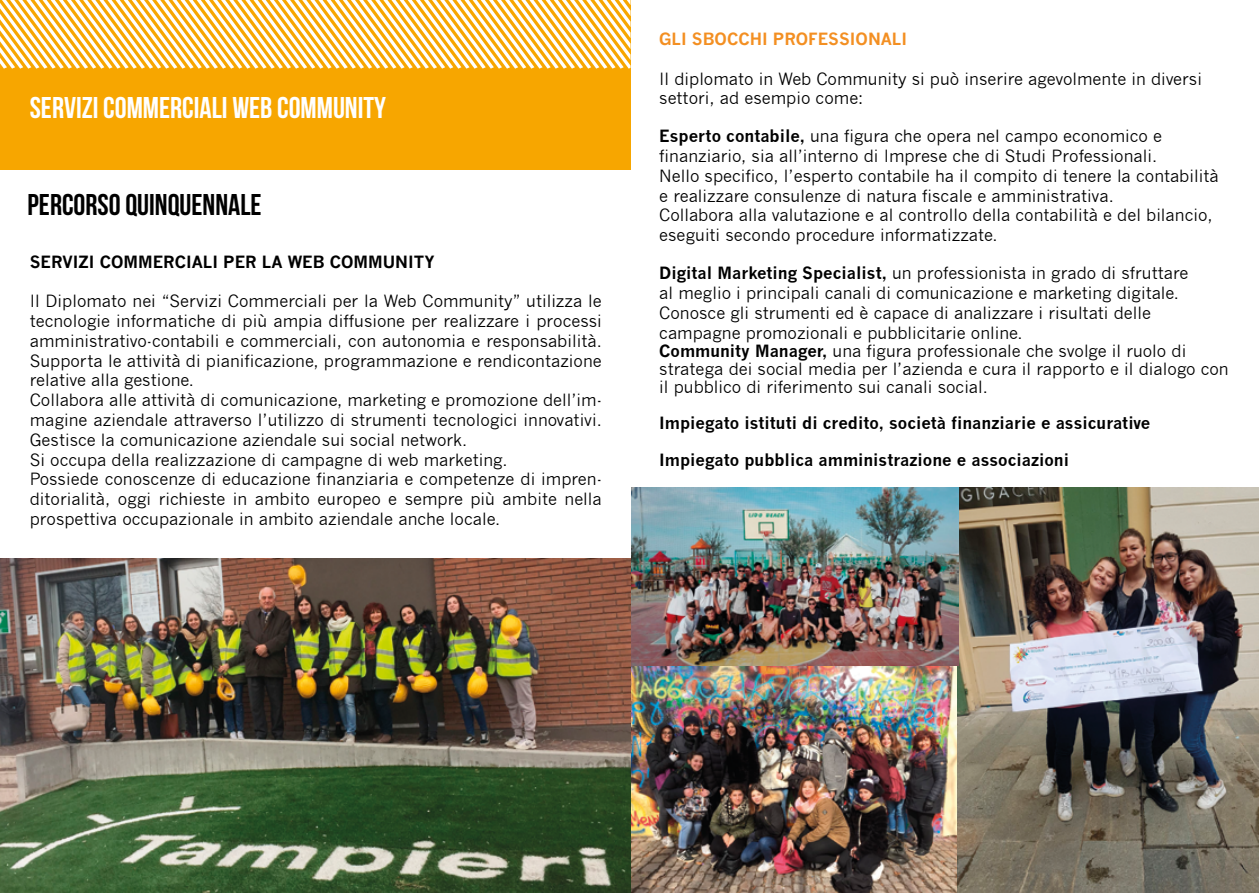
<style>
.page{position:relative;width:1259px;height:893px;background:#fff}
.page>*{position:absolute;margin:0;border:0;box-sizing:border-box;transform-origin:0 0}
.titoli{font:30px "Bebas Neue";color:#fff}
.Normale{font:30px "Bebas Neue";color:#000}
.t1{font:16.5px/19.8px "News Gothic";color:#000}
.t2{font:700 16.5px "News Gothic";color:#000}
.t3{font:700 16.5px "News Gothic";color:#f38f22}
.s1{font-weight:700}
</style>
<div class="page">
<div style="left:0;top:0;width:630px;height:170px;background:#f7a600"></div>
<svg style="left:0;top:0;width:630px;height:69px"></svg>
<img style="left:0;top:558px;width:631px;height:335px">
<img style="left:631px;top:666px;width:326px;height:227px">
<img style="left:957px;top:488px;width:302px;height:405px">
<img style="left:631px;top:487px;width:327px;height:179px">
<p class="titoli" style="left:30px;top:91px;width:358px">SERVIZI COMMERCIALI WEB COMMUNITY</p>
<p class="Normale" style="left:28px;top:189px;width:235px">PERCORSO QUINQUENNALE</p>
<p class="t2" style="left:30px;top:251px;width:406px">SERVIZI COMMERCIALI PER LA WEB COMMUNITY</p>
<p class="t1" style="left:30px;top:291px;width:573px;text-align:justify">Il Diplomato nei “Servizi Commerciali per la Web Community” utilizza le tecnologie informatiche di più ampia diffusione per realizzare i processi amministrativo-contabili e commerciali, con autonomia e responsabilità.<br>Supporta le attività di pianificazione, programmazione e rendicontazione relative alla gestione.</p>
<p class="t1" style="left:30px;top:390px;width:573px;text-align:justify">Collabora alle attività di comunicazione, marketing e promozione dell’im&shy;magine aziendale attraverso l’utilizzo di strumenti tecnologici innovativi.<br>Gestisce la comunicazione aziendale sui social network.</p>
<p class="t1" style="left:30px;top:450px;width:479px">Si occupa della realizzazione di campagne di web marketing.</p>
<p class="t1" style="left:30px;top:470px;width:573px;text-align:justify">Possiede conoscenze di educazione finanziaria e competenze di impren&shy;ditorialità, oggi richieste in ambito europeo e sempre più ambite nella prospettiva occupazionale in ambito aziendale anche locale.</p>
<p class="t3" style="left:659px;top:29px;width:249px">GLI SBOCCHI PROFESSIONALI</p>
<p class="t1" style="left:659px;top:69px;width:544px">Il diplomato in Web Community si può inserire agevolmente in diversi settori, ad esempio come:</p>
<p class="t1" style="left:659px;top:126px;width:504px"><span class="s1">Esperto contabile,</span> una figura che opera nel campo economico e finanziario, sia all’interno di Imprese che di Studi Professionali.</p>
<p class="t1" style="left:659px;top:166px;width:561px">Nello specifico, l’esperto contabile ha il compito di tenere la contabilità e realizzare consulenze di natura fiscale e amministrativa.</p>
<p class="t1" style="left:659px;top:206px;width:555px">Collabora alla valutazione e al controllo della contabilità e del bilancio, eseguiti secondo procedure informatizzate.</p>
<p class="t1" style="left:659px;top:263px;width:530px"><span class="s1">Digital Marketing Specialist,</span> un professionista in grado di sfruttare al meglio i principali canali di comunicazione e marketing digitale.<br>Conosce gli strumenti ed è capace di analizzare i risultati delle campagne promozionali e pubblicitarie online.</p>
<p class="t1" style="left:659px;top:342px;width:571px;line-height:18.1px"><span class="s1">Community Manager,</span> una figura professionale che svolge il ruolo di stratega dei social media per l’azienda e cura il rapporto e il dialogo con il pubblico di riferimento sui canali social.</p>
<p class="t2" style="left:659px;top:413px;width:492px">Impiegato istituti di credito, società finanziarie e assicurative</p>
<p class="t2" style="left:659px;top:450px;width:411px">Impiegato pubblica amministrazione e associazioni</p>
</div>
